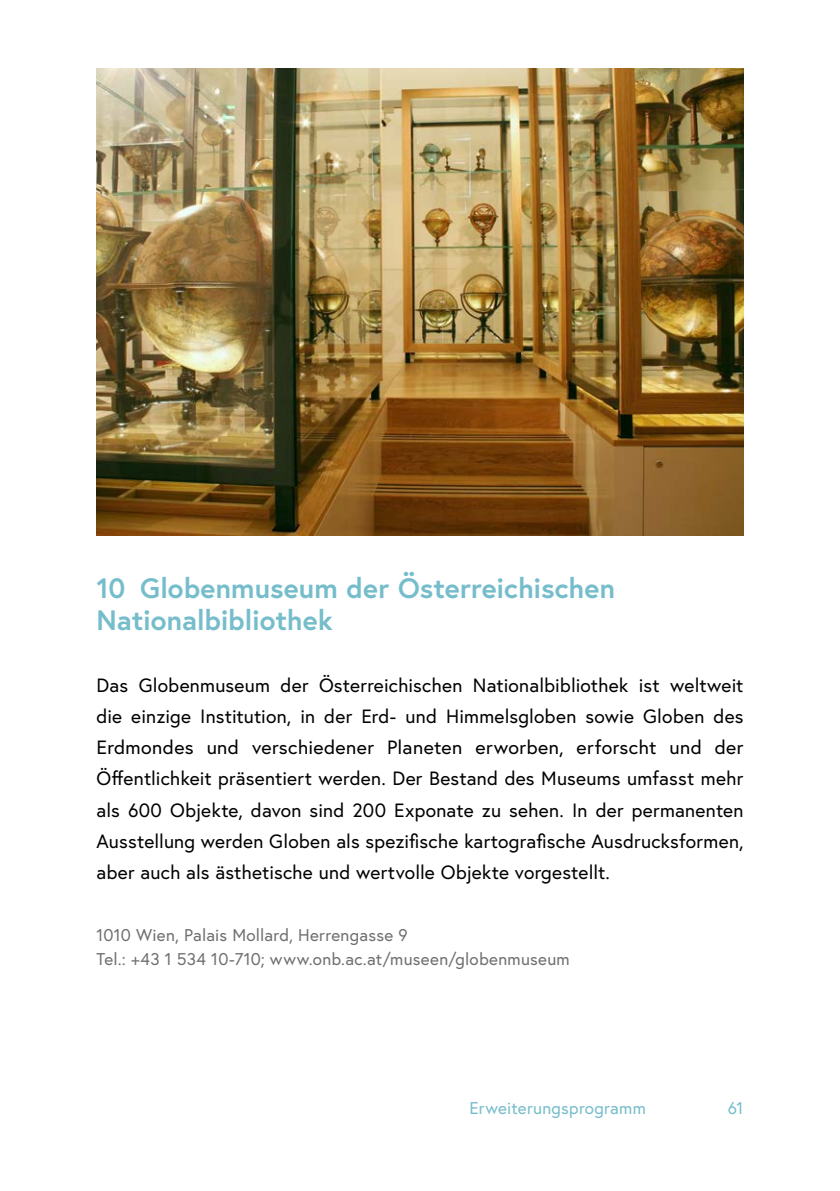
<style>
.page{position:relative;width:840px;height:1191px;background:#fff}
.page>*{position:absolute;margin:0;border:0;box-sizing:border-box;transform-origin:0 0}
.h2_beginnend_mit_1_blau{font:700 28px/31.2px "Europa Austria";color:#76bdcb}
.p_Abstand_danach{font:19.2px/31.2px "Europa Austria";letter-spacing:.005em;color:#000;text-align:justify}
.p_Bildbeschriftung{font:17px/23.4px "Europa Austria";letter-spacing:.015em;color:#706f6f}
.t1{font:17px "Europa Austria";letter-spacing:.02em;color:#76bdcb}
</style>
<div class="page">
<img style="left:96px;top:68px;width:647px;height:468px">
<h2 class="h2_beginnend_mit_1_blau" style="left:96px;top:572px;width:519px">10 Globenmuseum der Österreichischen<br>Nationalbibliothek</h2>
<p class="p_Abstand_danach" style="left:96px;top:669px;width:648px">Das Globenmuseum der Österreichischen Nationalbibliothek ist weltweit die einzige Institution, in der Erd- und Himmelsgloben sowie Globen des Erdmondes und verschiedener Planeten erworben, erforscht und der Öffentlichkeit präsentiert werden. Der Bestand des Museums umfasst mehr als 600 Objekte, davon sind 200 Exponate zu sehen. In der permanenten Ausstellung werden Globen als spezifische kartografische Ausdrucksformen, aber auch als ästhetische und wertvolle Objekte vorgestellt.</p>
<p class="p_Bildbeschriftung" style="left:96px;top:923px;width:474px">1010 Wien, Palais Mollard, Herrengasse 9<br>Tel.: +43 1 534 10-710; www.onb.ac.at/museen/globenmuseum</p>
<p class="t1" style="left:469px;top:1096px;width:178px">Erweiterungsprogramm</p>
<p class="t1" style="left:727px;top:1096px;width:17px">61</p>
</div>
